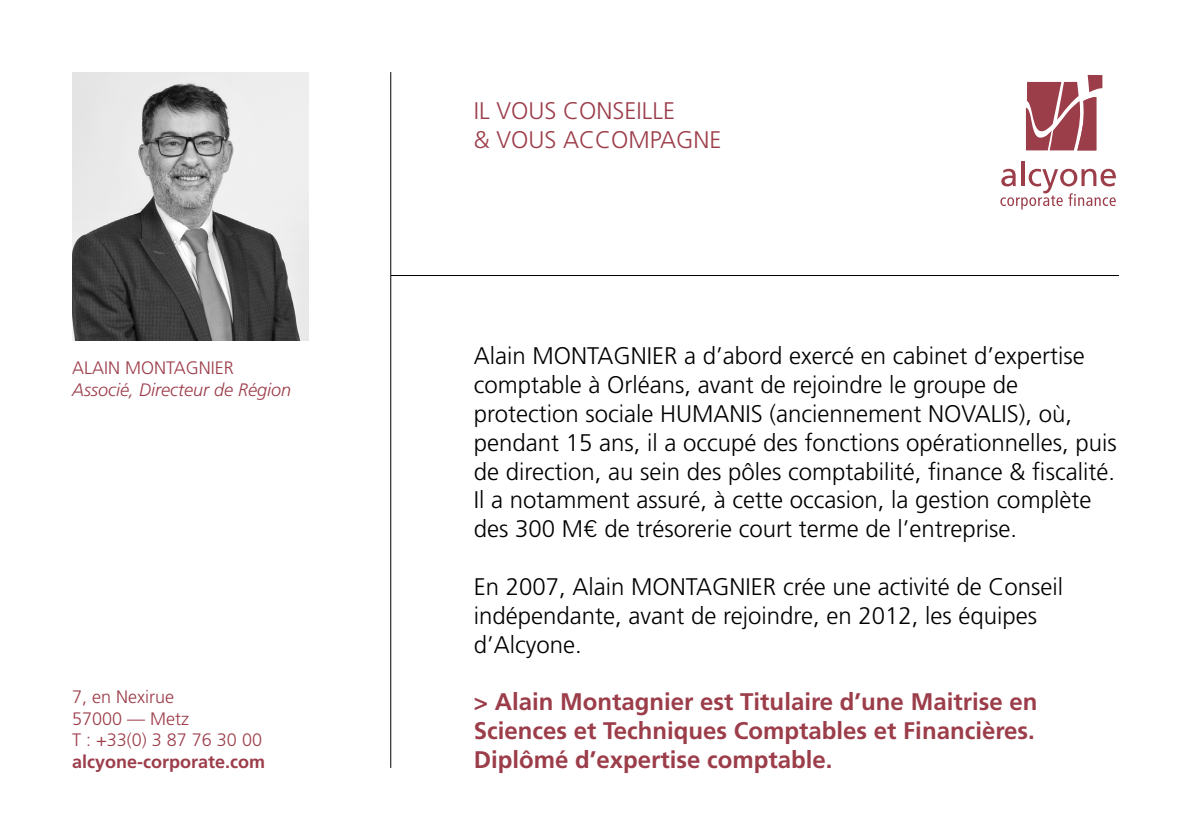
<style>
.page{position:relative;width:1191px;height:840px;background:#fff}
.page>*{position:absolute;margin:0;border:0;box-sizing:border-box;transform-origin:0 0}
.t1{font:300 24px/28.8px "Frutiger";color:#000}
.t2{font:700 24px/28.8px "Frutiger";color:#9c3d4a;text-align:justify}
.t3{font:300 24px/28.8px "Frutiger";color:#9c3d4a}
.t4{font:300 18px/21.6px "Frutiger";color:#9c3d4a}
.t5{font:italic 300 18px "Frutiger";color:#9c3d4a}
.t6{font:700 18px "Frutiger";color:#9c3d4a}
.s1{font-family:"Apercu"}
</style>
<div class="page">
<hr style="left:391px;top:275px;width:728px;height:1px;background:#000">
<hr style="left:390px;top:72px;width:1px;height:695px;background:#000">
<img style="left:72px;top:72px;width:236px;height:268px">
<svg style="left:1026px;top:75px;width:76px;height:75px"></svg>
<hr style="left:1021px;top:161px;width:3px;height:25px;background:#9c3d4a">
<svg style="left:1000px;top:169px;width:116px;height:40px"></svg>
<p class="t4" style="left:72px;top:357px;width:163px">ALAIN MONTAGNIER</p>
<p class="t5" style="left:72px;top:379px;width:221px">Associé, Directeur de Région</p>
<p class="t4" style="left:72px;top:685px;width:191px">7, en Nexirue<br>57000 — Metz<br>T : +33(0) 3 87 76 30 00</p>
<p class="t6" style="left:72px;top:750px;width:195px">alcyone-corporate.com</p>
<p class="t3" style="left:474px;top:96px;width:249px">IL VOUS CONSEILLE<br>&amp; VOUS ACCOMPAGNE</p>
<p class="t1" style="left:474px;top:341px;width:644px">Alain MONTAGNIER a d’abord exercé en cabinet d’expertise comptable à Orléans, avant de rejoindre le groupe de protection sociale HUMANIS (anciennement NOVALIS), où, pendant 15 ans, il a occupé des fonctions opérationnelles, puis de direction, au sein des pôles comptabilité, finance &amp; fiscalité.<br>Il a notamment assuré, à cette occasion, la gestion complète des 300 M<span class="s1">€</span> de trésorerie court terme de l’entreprise.</p>
<p class="t1" style="left:474px;top:572px;width:591px">En 2007, Alain MONTAGNIER crée une activité de Conseil indépendante, avant de rejoindre, en 2012, les équipes d’Alcyone.</p>
<p class="t2" style="left:474px;top:686px;width:565px">&gt; Alain Montagnier est Titulaire d’une Maitrise en Sciences et Techniques Comptables et Financières.<br>Diplômé d’expertise comptable.</p>
</div>
